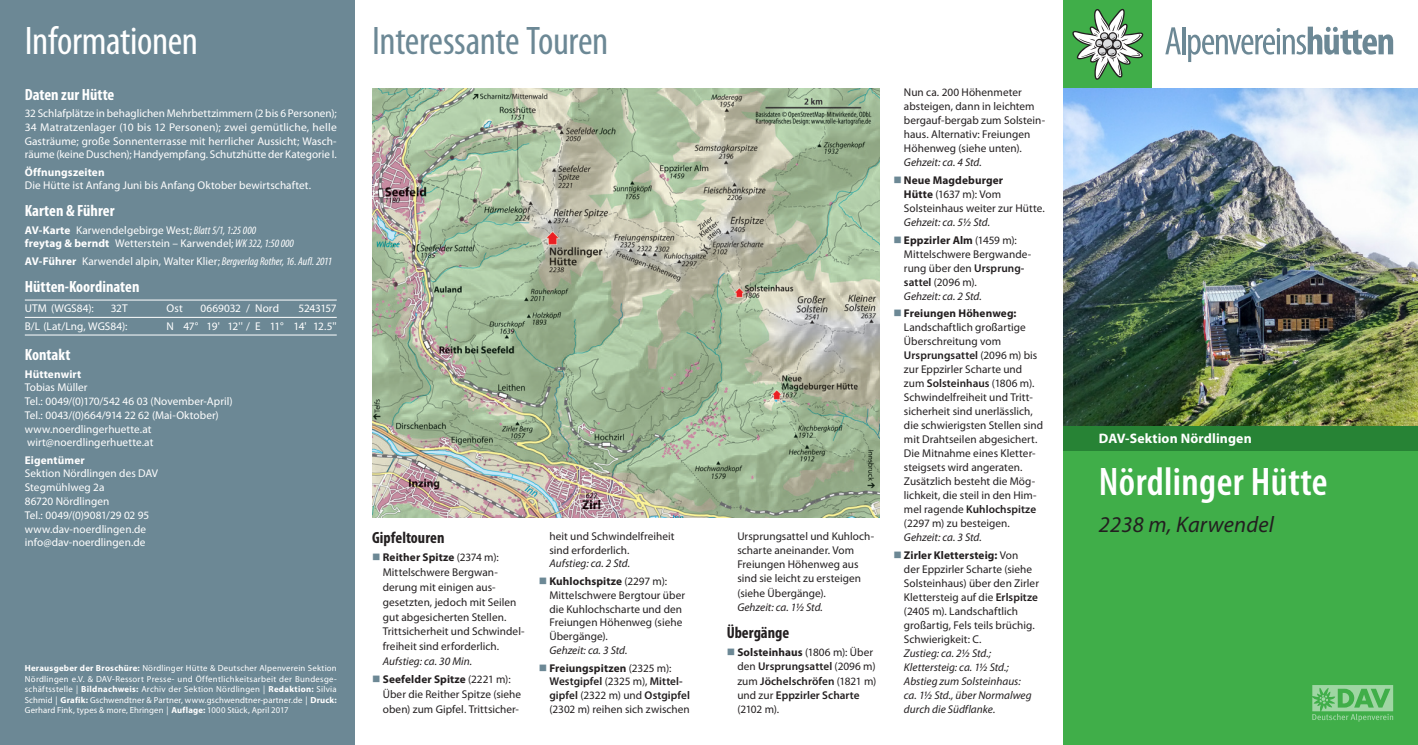
<style>
.page{position:relative;width:1418px;height:745px;background:#fff}
.page>*{position:absolute;margin:0;border:0;box-sizing:border-box;transform-origin:0 0}
._01-BigHead-Grey{font:condensed 40px "Myriad Pro";letter-spacing:-.01em;color:#6c8895}
.t1{font:600 condensed 40px "Myriad Pro";letter-spacing:.01em;color:#fff}
._01-BigHead__Weiss{font:condensed 40px "Myriad Pro";letter-spacing:-.01em;color:#fff}
.t2{font:italic 22.5px "Myriad Pro";letter-spacing:.01em;color:#231f20}
._02-Headline__1mm__W{font:700 condensed 16.25px "Myriad Pro";color:#fff}
.t3{font:700 condensed 16.25px "Myriad Pro";color:#231f20}
.t4{font:700 13.75px "Myriad Pro";letter-spacing:.01em;color:#fff}
.t5{font:11.25px/14px "Myriad Pro";letter-spacing:.005em;color:#231f20}
._04a-Text-Links___0m{font:11.25px/13.8px "Myriad Pro";letter-spacing:.005em;color:#fff}
._04b-Text-Block___0m{font:11.25px/13.8px "Myriad Pro";color:#fff;text-align:justify}
._05-Karten___Führer{font:11.25px "Myriad Pro";letter-spacing:.005em;color:#fff}
._05-Karten___Führer-2{font:italic condensed 11.25px "Myriad Pro";letter-spacing:.005em;color:#fff}
._03-Subline___0mm__W{font:700 11.25px "Myriad Pro";letter-spacing:.01em;color:#fff}
._06a-UTM-Koordinaten{font:11.25px "Myriad Pro";color:#fff}
._06b-LB-Koordinaten{font:11.25px "Myriad Pro";letter-spacing:-.06em;color:#fff}
._06b-LB-Koordinaten-2{font:11.25px "Myriad Pro";letter-spacing:-.005em;color:#fff}
._06a-UTM-Koordinaten-2{font:11.25px "Myriad Pro";letter-spacing:-.025em;color:#fff}
.t6{font:8.75px/10.5px "Myriad Pro";letter-spacing:.015em;color:#fff;text-align:justify}
.s1{font-style:italic}
.s2{font-weight:700}
.s3{font-weight:600}
.s4{font-style:italic;font-stretch:condensed}
.s5{font-weight:700;font-style:normal;font-stretch:normal}
.s6{font-style:normal;font-stretch:normal}
</style>
<div class="page">
<div style="left:0;top:0;width:354px;height:744px;background:#6c8895"></div>
<div style="left:1063px;top:0;width:89px;height:89px;background:#40ae49"></div>
<svg style="left:1072px;top:9px;width:71px;height:71px"></svg>
<svg style="left:1165px;top:27px;width:15px;height:27px"></svg>
<hr style="left:1182px;top:27px;width:3px;height:27px;background:#6c8895">
<svg style="left:1188px;top:27px;width:205px;height:35px"></svg>
<div style="left:1063px;top:425px;width:354px;height:319px;background:#40ae49"></div>
<hr style="left:25px;top:299px;width:312px;height:1px;background:#fff">
<hr style="left:25px;top:317px;width:312px;height:1px;background:#fff">
<hr style="left:25px;top:334px;width:312px;height:1px;background:#fff">
<img style="left:1063px;top:89px;width:354px;height:336px">
<svg style="left:1312px;top:685px;width:81px;height:36px"></svg>
<div style="left:1063px;top:425px;width:354px;height:25px;background:#278335"></div>
<img style="left:372px;top:89px;width:507px;height:428px">
<p class="_01-BigHead__Weiss" style="left:25px;top:17px;width:175px">Informationen</p>
<p class="_01-BigHead-Grey" style="left:372px;top:17px;width:238px">Interessante Touren</p>
<p class="t5" style="left:904px;top:85px;width:143px">Nun ca. 200 Höhenmeter absteigen, dann in leichtem bergauf-bergab zum Solstein&shy;haus. Alternativ: Freiungen<br>Höhenweg (siehe unten).<br><span class="s1">Gehzeit: ca. 4 Std.</span></p>
<p class="t5" style="left:904px;top:173px;width:142px"><span class="s2">Neue Magdeburger<br>Hütte</span> (1637 m): Vom<br>Solsteinhaus weiter zur Hütte.<br><span class="s1">Gehzeit: ca. 5½ Std.</span></p>
<p class="t5" style="left:904px;top:232px;width:129px"><span class="s2">Eppzirler Alm</span> (1459 m):<br>Mittelschwere Bergwande&shy;rung über den <span class="s3">Ursprung&shy;sattel</span> (2096 m).<br><span class="s1">Gehzeit: ca. 2 Std.</span></p>
<p class="t5" style="left:904px;top:306px;width:141px"><span class="s2">Freiungen Höhenweg:<br></span>Landschaftlich großartige<br>Überschreitung vom<br><span class="s3">Ursprungsattel</span> (2096 m) bis zur Eppzirler Scharte und zum <span class="s3">Solsteinhaus</span> (1806 m).<br>Schwindelfreiheit und Tritt&shy;sicherheit sind unerlässlich, die schwierigsten Stellen sind mit Drahtseilen abgesichert.<br>Die Mitnahme eines Kletter&shy;steigsets wird angeraten.<br>Zusätzlich besteht die Mög&shy;lichkeit, die steil in den Him&shy;mel ragende <span class="s3">Kuhlochspitze </span>(2297 m) zu besteigen.<br><span class="s1">Gehzeit: ca. 3 Std.</span></p>
<p class="t5" style="left:904px;top:547px;width:136px"><span class="s2">Zirler Klettersteig:</span> Von<br>der Eppzirler Scharte (siehe<br>Solsteinhaus) über den Zirler<br>Klettersteig auf die <span class="s3">Erlspitze </span>(2405 m). Landschaftlich großartig, Fels teils brüchig.<br>Schwierigkeit: C.<br><span class="s1">Zustieg: ca. 2½ Std.;<br>Klettersteig: ca. 1½ Std.;<br>Abstieg zum Solsteinhaus:<br>ca. 1½ Std., über Normalweg durch die Südflanke.</span></p>
<p class="_02-Headline__1mm__W" style="left:25px;top:84px;width:91px">Daten zur Hütte</p>
<p class="_04b-Text-Block___0m" style="left:25px;top:106px;width:313px">32 Schlafplätze in behaglichen Mehrbettzimmern (2 bis 6 Personen); 34 Matratzenlager (10 bis 12 Personen); zwei gemütliche, helle Gasträume; große Sonnenterrasse mit herrlicher Aussicht; Wasch&shy;räume (keine Duschen); Handyempfang. Schutzhütte der Kategorie I.</p>
<p class="_03-Subline___0mm__W" style="left:25px;top:164px;width:81px">Öffnungszeiten</p>
<p class="_04a-Text-Links___0m" style="left:25px;top:178px;width:288px">Die Hütte ist Anfang Juni bis Anfang Oktober bewirtschaftet.</p>
<p class="_02-Headline__1mm__W" style="left:25px;top:200px;width:91px">Karten &amp; Führer</p>
<p class="_05-Karten___Führer" style="left:25px;top:223px;width:233px"><span class="s2">AV-Karte</span> Karwendelgebirge West; <span class="s4">Blatt 5/1, 1:25 000</span></p>
<p class="_05-Karten___Führer" style="left:25px;top:236px;width:271px"><span class="s2">freytag &amp; berndt</span> Wetterstein – Karwendel; <span class="s4">WK 322, 1:50 000</span></p>
<p class="_05-Karten___Führer-2" style="left:25px;top:254px;width:309px"><span class="s5">AV-Führer</span> <span class="s6">Karwendel alpin, Walter Klier;</span> Bergverlag Rother, 16. Aufl. 2011</p>
<p class="_02-Headline__1mm__W" style="left:25px;top:276px;width:116px">Hütten-Koordinaten</p>
<p class="_06a-UTM-Koordinaten" style="left:25px;top:301px;width:71px">UTM (WGS84):</p>
<p class="_06a-UTM-Koordinaten" style="left:111px;top:301px;width:18px">32T</p>
<p class="_06a-UTM-Koordinaten" style="left:167px;top:301px;width:18px">Ost</p>
<p class="_06a-UTM-Koordinaten" style="left:201px;top:301px;width:80px">0669032 / Nord</p>
<p class="_06a-UTM-Koordinaten-2" style="left:298px;top:301px;width:40px">5243157</p>
<p class="_06b-LB-Koordinaten-2" style="left:25px;top:319px;width:104px">B/L (Lat/Lng, WGS84):</p>
<p class="_06b-LB-Koordinaten" style="left:167px;top:319px;width:172px">N 47° 19' 12'' / E 11° 14' 12.5''</p>
<p class="_02-Headline__1mm__W" style="left:25px;top:344px;width:47px">Kontakt</p>
<p class="_03-Subline___0mm__W" style="left:25px;top:366px;width:58px">Hüttenwirt</p>
<p class="_04a-Text-Links___0m" style="left:25px;top:380px;width:209px">Tobias Müller<br>Tel.: 0049/(0)170/542 46 03 (November-April)<br>Tel.: 0043/(0)664/914 22 62 (Mai-Oktober) www.noerdlingerhuette.at wirt@noerdlingerhuette.at</p>
<p class="_03-Subline___0mm__W" style="left:25px;top:452px;width:61px">Eigentümer</p>
<p class="_04a-Text-Links___0m" style="left:25px;top:466px;width:135px">Sektion Nördlingen des DAV<br>Stegmühlweg 2a<br>86720 Nördlingen<br>Tel.: 0049/(0)9081/29 02 95 www.dav-noerdlingen.de info@dav-noerdlingen.de</p>
<p class="t1" style="left:1098px;top:457px;width:230px">Nördlinger Hütte</p>
<p class="t4" style="left:1098px;top:429px;width:154px">DAV-Sektion Nördlingen</p>
<p class="t2" style="left:1098px;top:510px;width:177px">2238 m, Karwendel</p>
<p class="t5" style="left:549px;top:528px;width:126px">heit und Schwindelfreiheit sind erforderlich.<br><span class="s1">Aufstieg: ca. 2 Std.</span></p>
<p class="t5" style="left:549px;top:573px;width:137px"><span class="s2">Kuhlochspitze</span> (2297 m):<br>Mittelschwere Bergtour über die Kuhlochscharte und den<br>Freiungen Höhenweg (siehe<br>Übergänge).<br><span class="s1">Gehzeit: ca. 3 Std.</span></p>
<p class="t5" style="left:549px;top:660px;width:142px"><span class="s2">Freiungspitzen</span> (2325 m):<br><span class="s3">Westgipfel</span> (2325 m), <span class="s3">Mittel&shy;gipfel</span> (2322 m) und <span class="s3">Ostgipfel </span>(2302 m) reihen sich zwischen</p>
<p class="t3" style="left:372px;top:527px;width:74px">Gipfeltouren</p>
<p class="t5" style="left:383px;top:549px;width:143px;line-height:14.8px"><span class="s2">Reither Spitze</span> (2374 m):<br>Mittelschwere Bergwan&shy;derung mit einigen aus&shy;gesetzten, jedoch mit Seilen gut abgesicherten Stellen.<br>Trittsicherheit und Schwindel&shy;freiheit sind erforderlich.<br><span class="s1">Aufstieg: ca. 30 Min.</span></p>
<p class="t5" style="left:383px;top:671px;width:140px;line-height:14.8px"><span class="s2">Seefelder Spitze</span> (2221 m):<br>Über die Reither Spitze (siehe oben) zum Gipfel. Trittsicher-</p>
<p class="t5" style="left:737px;top:528px;width:138px">Ursprungsattel und Kuhloch&shy;scharte aneinander. Vom<br>Freiungen Höhenweg aus sind sie leicht zu ersteigen (siehe Übergänge).<br><span class="s1">Gehzeit: ca. 1½ Std.</span></p>
<p class="t3" style="left:726px;top:622px;width:64px">Übergänge</p>
<p class="t5" style="left:737px;top:644px;width:140px"><span class="s2">Solsteinhaus</span> (1806 m): Über den <span class="s3">Ursprungsattel</span> (2096 m) zum <span class="s3">Jöchelschröfen</span> (1821 m) und zur <span class="s3">Eppzirler Scharte </span>(2102 m).</p>
<p class="t6" style="left:25px;top:662px;width:313px"><span class="s2">Herausgeber der Broschüre:</span> Nördlinger Hütte &amp; Deutscher Alpenverein Sektion Nördlingen e.V. &amp; DAV-Ressort Presse- und Öffentlichkeitsarbeit der Bundesge&shy;schäftsstelle | <span class="s2">Bildnachweis:</span> Archiv der Sektion Nördlingen | <span class="s2">Redaktion:</span> Silvia Schmid | <span class="s2">Grafik:</span> Gschwendtner &amp; Partner, www.gschwendtner-partner.de | <span class="s2">Druck:<br></span>Gerhard Fink, types &amp; more, Ehringen | <span class="s2">Auflage:</span> 1000 Stück, April 2017</p>
</div>
